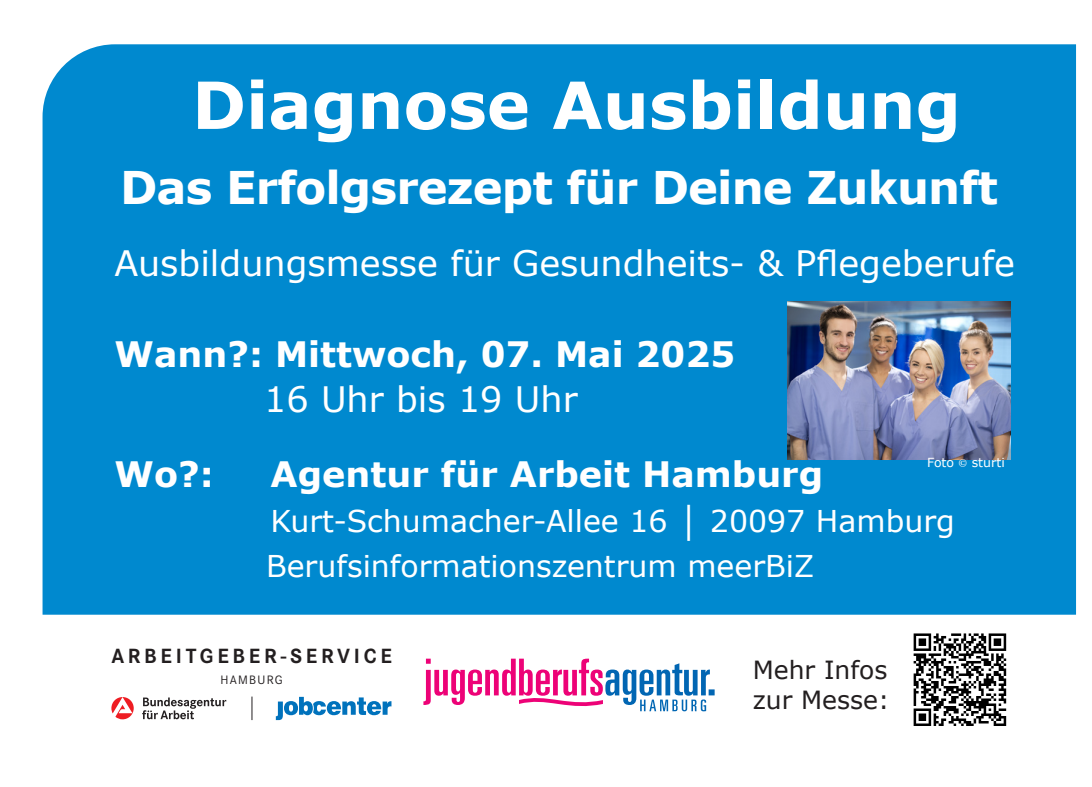
<style>
.page{position:relative;width:1092px;height:787px;background:#fff}
.page>*{position:absolute;margin:0;border:0;box-sizing:border-box;transform-origin:0 0}
.t1{font:700 65px "Verdana";color:#fff}
.t2{font:700 45px "Verdana";letter-spacing:-.02em;color:#fff}
.t3{font:700 35px/45px "Verdana";color:#fff;text-align:center}
.t4{font:35px "Verdana";color:#fff}
.t5{font:30px/45px "Verdana";color:#fff}
.t6{font:25px "Verdana";color:#231f20}
.t7{font:700 21.25px "Corporate S";letter-spacing:.175em;color:#231f20}
.t8{font:12.75px "Corporate S";letter-spacing:.1em;color:#231f20}
.t9{font:12.5px "Verdana";color:#fff}
.s1{font-weight:400}
.s2{font-family:"Minion Pro"}
</style>
<div class="page">
<div style="left:43px;top:44px;width:1032px;height:570px;background:#0089cf"></div>
<img style="left:787px;top:301px;width:223px;height:158px">
<svg style="left:423px;top:658px;width:291px;height:53px"></svg>
<svg style="left:1006px;top:633px;width:1px;height:93px"></svg>
<svg style="left:913px;top:633px;width:93px;height:93px"></svg>
<svg style="left:276px;top:697px;width:115px;height:23px"></svg>
<svg style="left:142px;top:697px;width:84px;height:22px"></svg>
<svg style="left:111px;top:697px;width:23px;height:22px"></svg>
<svg style="left:251px;top:696px;width:1px;height:24px"></svg>
<p class="t1" style="left:192px;top:59px;width:770px">Diagnose Ausbildung</p>
<p class="t2" style="left:120px;top:156px;width:879px">Das Erfolgsrezept für Deine Zukunft</p>
<p class="t4" style="left:114px;top:240px;width:902px">Ausbildungsmesse für Gesundheits- &amp; Pflegeberufe</p>
<p class="t3" style="left:115px;top:330px;width:622px">Wann?: Mittwoch, 07. Mai 2025<br><span class="s1">16 Uhr bis 19 Uhr</span></p>
<p class="t9" style="left:927px;top:454px;width:79px">Foto <span class="s2">©</span> sturti</p>
<p class="t3" style="left:115px;top:450px;width:101px">Wo?:</p>
<p class="t3" style="left:270px;top:450px;width:554px">Agentur für Arbeit Hamburg</p>
<p class="t5" style="left:266px;top:498px;width:690px">Kurt-Schumacher-Allee 16 │ 20097 Hamburg<br>Berufsinformationszentrum meerBiZ</p>
<p class="t7" style="left:111px;top:644px;width:282px">ARBEITGEBER-SERVICE</p>
<p class="t8" style="left:220px;top:672px;width:64px">HAMBURG</p>
<p class="t6" style="left:752px;top:652px;width:136px">Mehr Infos</p>
<p class="t6" style="left:752px;top:682px;width:138px">zur Messe:</p>
</div>
